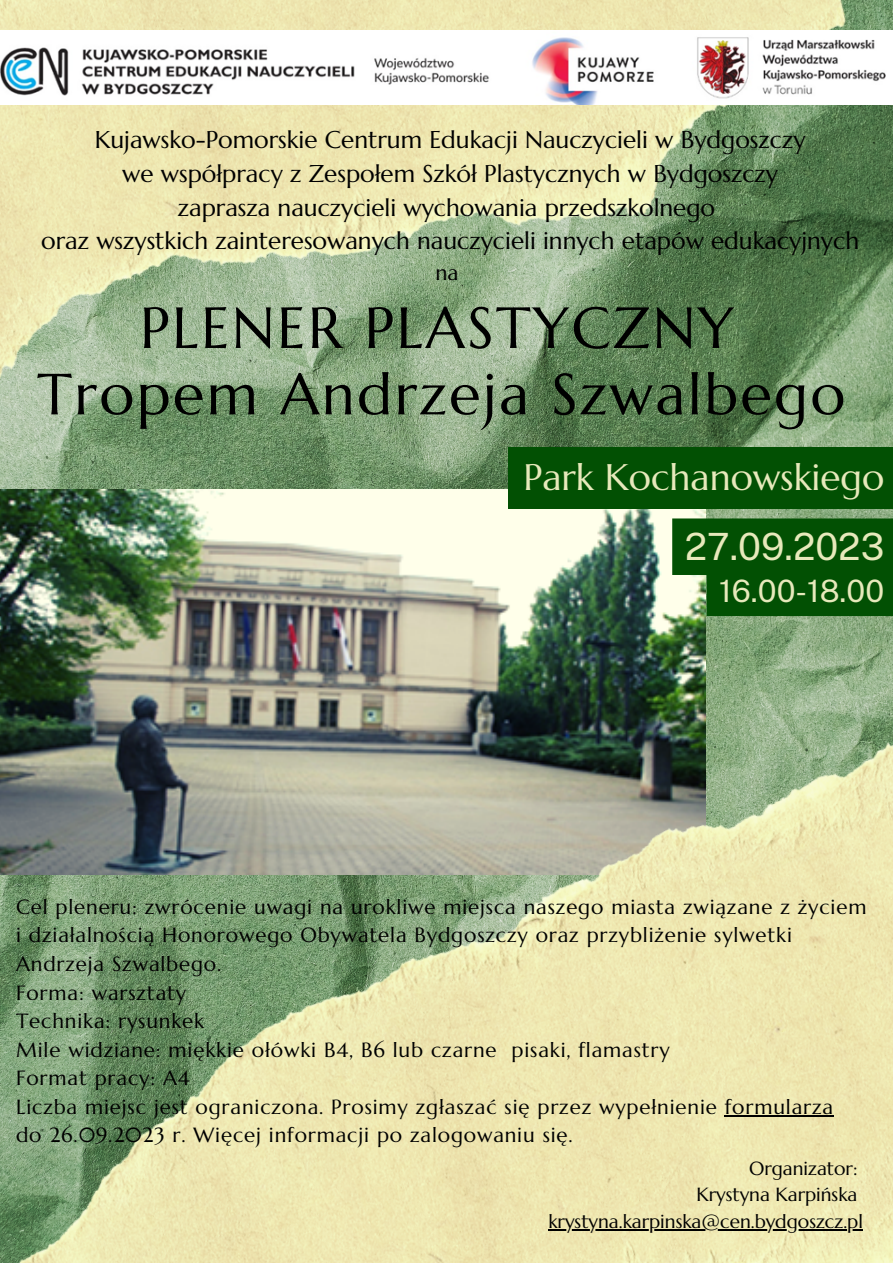
<style>
.page{position:relative;width:893px;height:1263px;background:#fff}
.page>*{position:absolute;margin:0;border:0;box-sizing:border-box;transform-origin:0 0}
.t1{font:57.9px "Marcellus";letter-spacing:.04em;color:#000}
.t2{font:37.5px "Public Sans";color:#e7e9bb}
.t3{font:36.9px "Marcellus";color:#e7e9bb}
.t4{font:30.83px "Public Sans";color:#e7e9bb}
.t5{font:24.22px "Marcellus";color:#000}
.t6{font:21.23px "Marcellus";color:#000}
.t7{font:20.55px/28.6px "Marcellus";letter-spacing:.045em;color:#000}
.t8{font:19.05px "Marcellus";color:#000}
</style>
<div class="page">
<img style="left:0;top:693px;width:893px;height:570px">
<img style="left:0;top:632px;width:706px;height:242px">
<img style="left:0;top:0;width:893px;height:632px">
<img style="left:0;top:30px;width:893px;height:74px">
<hr style="left:725px;top:1115px;width:109px;height:2px;background:#000">
<div style="left:509px;top:447px;width:384px;height:61px;background:#025003"></div>
<svg style="left:672px;top:518px;width:221px;height:98px;background:#115a10"></svg>
<hr style="left:548px;top:1229px;width:315px;height:1px;background:#000">
<p class="t5" style="left:95px;top:125px;width:712px">Kujawsko-Pomorskie Centrum Edukacji Nauczycieli w Bydgoszczy</p>
<p class="t5" style="left:122px;top:158px;width:657px">we współpracy z Zespołem Szkół Plastycznych w Bydgoszczy</p>
<p class="t5" style="left:178px;top:192px;width:539px">zaprasza nauczycieli wychowania przedszkolnego</p>
<p class="t5" style="left:41px;top:226px;width:819px">oraz wszystkich zainteresowanych nauczycieli innych etapów edukacyjnych</p>
<p class="t6" style="left:435px;top:260px;width:25px">na</p>
<p class="t1" style="left:140px;top:292px;width:595px">PLENER PLASTYCZNY</p>
<p class="t1" style="left:37px;top:358px;width:809px">Tropem Andrzeja Szwalbego</p>
<p class="t3" style="left:523px;top:454px;width:362px">Park Kochanowskiego</p>
<p class="t2" style="left:685px;top:525px;width:201px">27.09.2023</p>
<p class="t4" style="left:719px;top:573px;width:167px">16.00-18.00</p>
<p class="t7" style="left:16px;top:892px;width:852px">Cel pleneru: zwrócenie uwagi na urokliwe miejsca naszego miasta związane z życiem</p>
<p class="t7" style="left:16px;top:921px;width:777px">i działalnością Honorowego Obywatela Bydgoszczy oraz przybliżenie sylwetki<br>Andrzeja Szwalbego.</p>
<p class="t7" style="left:16px;top:978px;width:172px">Forma: warsztaty</p>
<p class="t7" style="left:16px;top:1007px;width:190px">Technika: rysunkek</p>
<p class="t7" style="left:16px;top:1035px;width:655px">Mile widziane: miękkie ołówki B4, B6 lub czarne pisaki, flamastry</p>
<p class="t7" style="left:16px;top:1064px;width:175px">Format pracy: A4</p>
<p class="t7" style="left:16px;top:1092px;width:818px">Liczba miejsc jest ograniczona. Prosimy zgłaszać się przez wypełnienie formularza</p>
<p class="t7" style="left:16px;top:1121px;width:558px">do 26.09.2023 r. Więcej informacji po zalogowaniu się.</p>
<p class="t8" style="left:749px;top:1156px;width:110px">Organizator:</p>
<p class="t8" style="left:696px;top:1182px;width:162px">Krystyna Karpińska</p>
<p class="t8" style="left:548px;top:1209px;width:316px">krystyna.karpinska@cen.bydgoszcz.pl</p>
</div>
